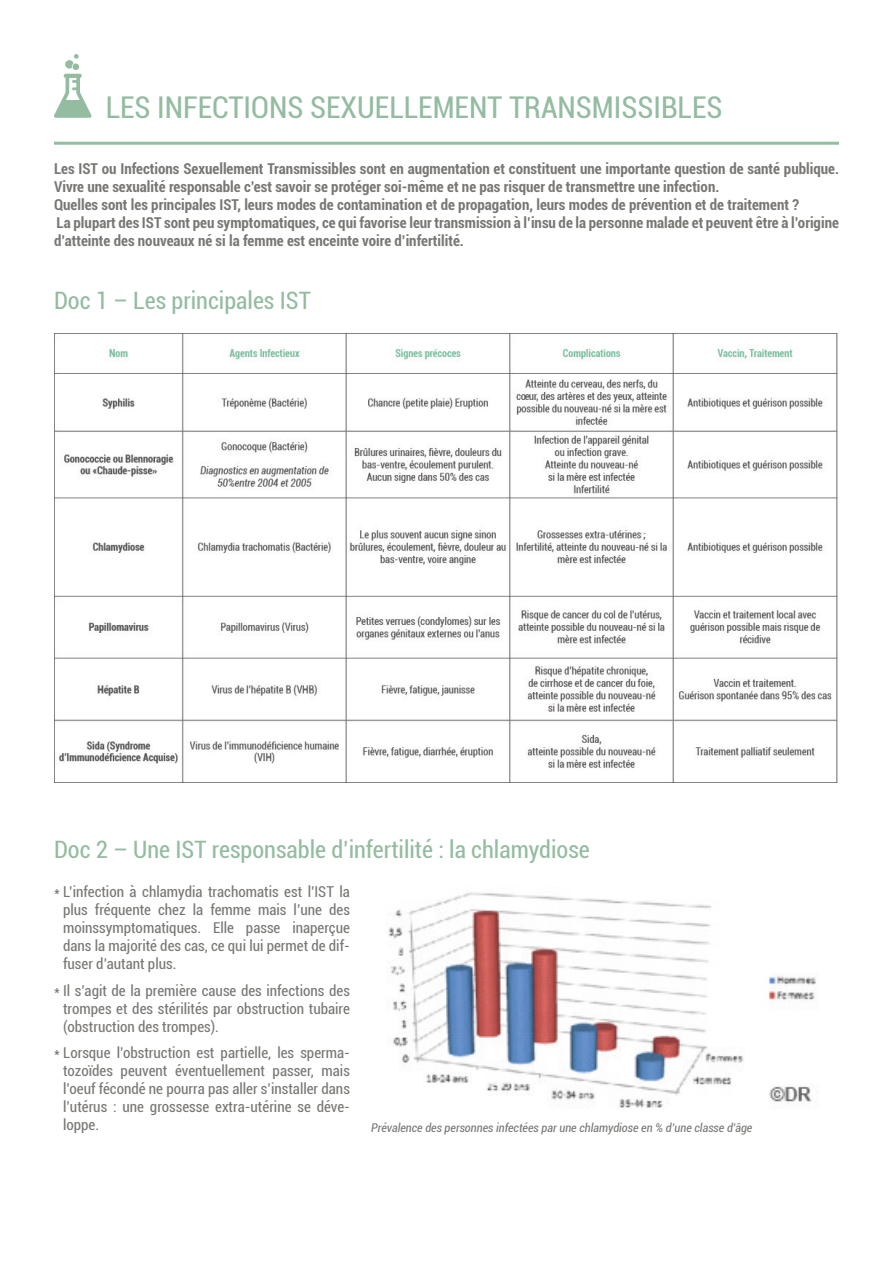
<style>
.page{position:relative;width:893px;height:1263px;background:#fff}
.page>*{position:absolute;margin:0;border:0;box-sizing:border-box;transform-origin:0 0}
.t1{font:condensed 30px "Roboto";color:#94bca1}
.t2{font:condensed 24px "Roboto";color:#94bca1}
.t3{font:700 condensed 15px/18px "Roboto";color:#797774}
.t4{font:condensed 15px/18px "Roboto";color:#797774;text-align:justify}
.t5{font:italic condensed 12px "Roboto";color:#797774}
</style>
<div class="page">
<hr style="left:54px;top:142px;width:785px;height:3px;background:#94bca1">
<img style="left:388px;top:892px;width:428px;height:216px">
<svg style="left:54px;top:54px;width:38px;height:64px"></svg>
<img style="left:54px;top:333px;width:784px;height:449px">
<h1 class="t1" style="left:106px;top:86px;width:618px">LES INFECTIONS SEXUELLEMENT TRANSMISSIBLES</h1>
<p class="t3" style="left:54px;top:159px;width:786px">Les IST ou Infections Sexuellement Transmissibles sont en augmentation et constituent une importante question de santé publique.<br>Vivre une sexualité responsable c’est savoir se protéger soi-même et ne pas risquer de transmettre une infection.<br>Quelles sont les principales IST, leurs modes de contamination et de propagation, leurs modes de prévention et de traitement ?<br>La plupart des IST sont peu symptomatiques, ce qui favorise leur transmission à l’insu de la personne malade et peuvent être à l’origine d’atteinte des nouveaux né si la femme est enceinte voire d’infertilité.</p>
<h2 class="t2" style="left:54px;top:284px;width:258px">Doc 1 – Les principales IST</h2>
<h2 class="t2" style="left:54px;top:833px;width:537px">Doc 2 – Une IST responsable d’infertilité : la chlamydiose</h2>
<p class="t4" style="left:63px;top:882px;width:288px;text-indent:-9px">* L’infection à chlamydia trachomatis est l’IST la plus fréquente chez la femme mais l’une des moinssymptomatiques. Elle passe inaperçue dans la majorité des cas, ce qui lui permet de dif&shy;fuser d’autant plus.</p>
<p class="t4" style="left:63px;top:981px;width:288px;text-indent:-9px">* Il s’agit de la première cause des infections des trompes et des stérilités par obstruction tubaire (obstruction des trompes).</p>
<p class="t4" style="left:63px;top:1043px;width:288px;text-indent:-9px">* Lorsque l’obstruction est partielle, les sperma&shy;tozoïdes peuvent éventuellement passer, mais l’oeuf fécondé ne pourra pas aller s’installer dans l’utérus : une grossesse extra-utérine se déve&shy;loppe.</p>
<p class="t5" style="left:371px;top:1119px;width:383px">Prévalence des personnes infectées par une chlamydiose en % d’une classe d’âge</p>
</div>
